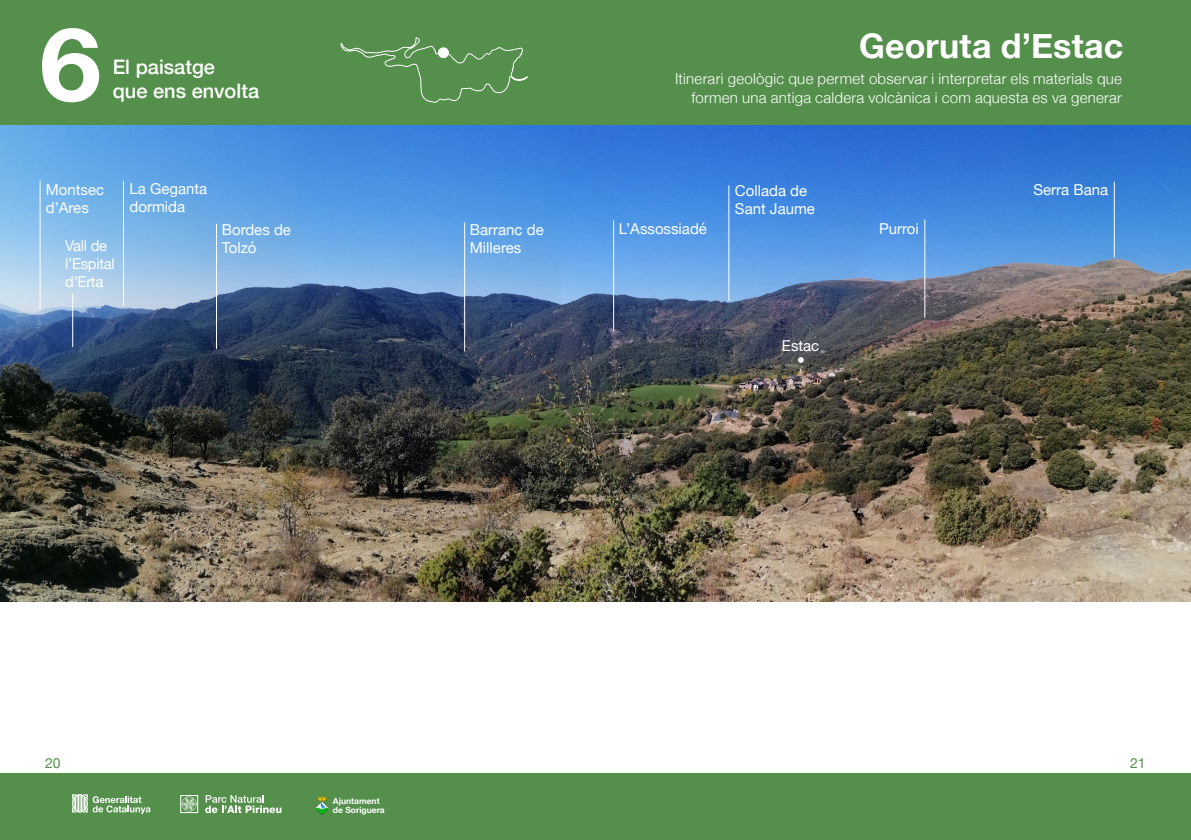
<style>
.page{position:relative;width:1191px;height:840px;background:#fff}
.page>*{position:absolute;margin:0;border:0;box-sizing:border-box;transform-origin:0 0}
.t1{font:700 102px "Helvetica Neue";color:#fff;scale:1.09 1}
.t2{font:700 34px "Helvetica Neue";letter-spacing:.005em;color:#fff}
.t3{font:500 20px "Helvetica Neue";color:#fff}
.t4{font:15px "Helvetica Neue";color:#fff}
.t5{font:300 15px/19px "Helvetica Neue";letter-spacing:.02em;color:#fff;text-align:right}
.t6{font:15px "Helvetica Neue";letter-spacing:-.02em;color:#fff}
.t7{font:14px "Helvetica Neue";color:#548f4b}
.t8{font:700 8.4px "Helvetica Neue";color:#fff}
</style>
<div class="page">
<img style="left:0;top:125px;width:1191px;height:476px">
<hr style="left:72px;top:293px;width:1px;height:54px;background:#fff">
<hr style="left:123px;top:181px;width:1px;height:125px;background:#fff">
<hr style="left:216px;top:223px;width:1px;height:126px;background:#fff">
<hr style="left:464px;top:222px;width:1px;height:129px;background:#fff">
<hr style="left:40px;top:181px;width:1px;height:129px;background:#fff">
<div style="left:0;top:0;width:595px;height:125px;background:#548f4b"></div>
<svg style="left:340px;top:37px;width:188px;height:66px"></svg>
<div style="left:438px;top:47px;width:11px;height:11px;background:#fff;border-radius:50%"></div>
<hr style="left:613px;top:220px;width:1px;height:110px;background:#fff">
<hr style="left:924px;top:219px;width:1px;height:98px;background:#fff">
<hr style="left:1113px;top:181px;width:1px;height:76px;background:#fff">
<svg style="left:798px;top:357px;width:5px;height:5px"></svg>
<div style="left:595px;top:0;width:596px;height:125px;background:#548f4b"></div>
<hr style="left:728px;top:185px;width:1px;height:116px;background:#fff">
<div style="left:0;top:772px;width:1191px;height:67px;background:#548f4b"></div>
<svg style="left:205px;top:795px;width:76px;height:17px"></svg>
<svg style="left:180px;top:795px;width:18px;height:17px"></svg>
<svg style="left:72px;top:794px;width:78px;height:19px"></svg>
<img style="left:315px;top:796px;width:13px;height:18px">
<p class="t1" style="left:40px;top:-16px;width:58px">6</p>
<p class="t3" style="left:113px;top:51px;width:104px">El paisatge</p>
<p class="t3" style="left:113px;top:75px;width:148px">que ens envolta</p>
<p class="t4" style="left:46px;top:179px;width:60px">Montsec</p>
<p class="t4" style="left:46px;top:197px;width:45px">d’Ares</p>
<p class="t4" style="left:129px;top:178px;width:79px">La Geganta</p>
<p class="t4" style="left:129px;top:196px;width:57px">dormida</p>
<p class="t4" style="left:65px;top:234px;width:43px">Vall de</p>
<p class="t6" style="left:65px;top:252px;width:51px">l’Espital</p>
<p class="t4" style="left:65px;top:270px;width:40px">d’Erta</p>
<p class="t4" style="left:222px;top:218px;width:71px">Bordes de</p>
<p class="t4" style="left:222px;top:236px;width:36px">Tolzó</p>
<p class="t4" style="left:470px;top:218px;width:75px">Barranc de</p>
<p class="t4" style="left:470px;top:236px;width:53px">Milleres</p>
<p class="t2" style="left:859px;top:20px;width:266px">Georuta d’Estac</p>
<p class="t5" style="left:675px;top:68px;width:448px">Itinerari geològic que permet observar i interpretar els materials que formen una antiga caldera volcànica i com aquesta es va generar</p>
<p class="t4" style="left:735px;top:179px;width:74px">Collada de</p>
<p class="t4" style="left:735px;top:197px;width:82px">Sant Jaume</p>
<p class="t4" style="left:619px;top:218px;width:90px">L’Assossiadé</p>
<p class="t4" style="left:879px;top:217px;width:41px">Purroi</p>
<p class="t4" style="left:782px;top:335px;width:39px">Estac</p>
<p class="t4" style="left:1033px;top:179px;width:76px">Serra Bana</p>
<p class="t7" style="left:45px;top:752px;width:17px">20</p>
<p class="t8" style="left:333px;top:793px;width:48px">Ajuntament</p>
<p class="t8" style="left:333px;top:802px;width:53px">de Soriguera</p>
<p class="t7" style="left:1130px;top:752px;width:17px">21</p>
</div>
